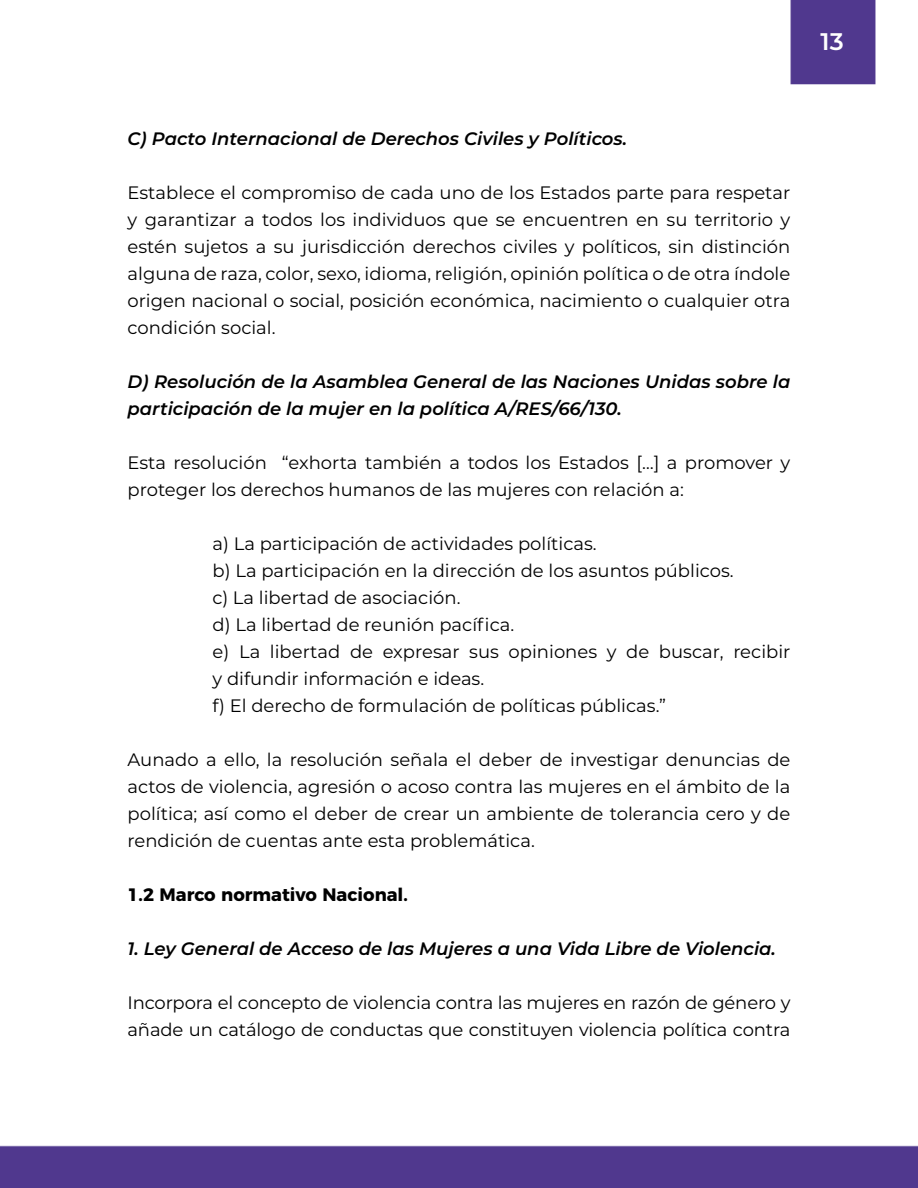
<style>
.page{position:relative;width:918px;height:1188px;background:#fff}
.page>*{position:absolute;margin:0;border:0;box-sizing:border-box;transform-origin:0 0}
.t1{font:600 24px "Montserrat";color:#fff}
.t2{font:18px/27px "Montserrat";color:#000}
.t3{font:italic 600 18px/27px "Montserrat";color:#000}
.t4{font:700 18px "Montserrat";color:#000}
</style>
<div class="page">
<img style="left:0;top:0;width:918px;height:1188px">
<h1 class="t1" style="left:821px;top:24px;width:25px">13</h1>
<p class="t3" style="left:128px;top:124px;width:501px">C) Pacto Internacional de Derechos Civiles y Políticos.</p>
<p class="t2" style="left:128px;top:178px;width:664px;text-align:justify">Establece el compromiso de cada uno de los Estados parte para respetar y garantizar a todos los individuos que se encuentren en su territorio y estén sujetos a su jurisdicción derechos civiles y políticos, sin distinción alguna de raza, color, sexo, idioma, religión, opinión política o de otra índole origen nacional o social, posición económica, nacimiento o cualquier otra condición social.</p>
<p class="t3" style="left:128px;top:367px;width:664px">D) Resolución de la Asamblea General de las Naciones Unidas sobre la participación de la mujer en la política A/RES/66/130.</p>
<p class="t2" style="left:128px;top:448px;width:664px">Esta resolución “exhorta también a todos los Estados […] a promover y proteger los derechos humanos de las mujeres con relación a:</p>
<p class="t2" style="left:213px;top:529px;width:579px">a) La participación de actividades políticas.<br>b) La participación en la dirección de los asuntos públicos.<br>c) La libertad de asociación.<br>d) La libertad de reunión pacífica.<br>e) La libertad de expresar sus opiniones y de buscar, recibir y difundir información e ideas.<br>f) El derecho de formulación de políticas públicas.”</p>
<p class="t2" style="left:128px;top:745px;width:664px;text-align:justify">Aunado a ello, la resolución señala el deber de investigar denuncias de actos de violencia, agresión o acoso contra las mujeres en el ámbito de la política; así como el deber de crear un ambiente de tolerancia cero y de rendición de cuentas ante esta problemática.</p>
<p class="t4" style="left:128px;top:880px;width:282px">1.2 Marco normativo Nacional.</p>
<p class="t3" style="left:128px;top:934px;width:650px">1. Ley General de Acceso de las Mujeres a una Vida Libre de Violencia.</p>
<p class="t2" style="left:128px;top:988px;width:664px">Incorpora el concepto de violencia contra las mujeres en razón de género y añade un catálogo de conductas que constituyen violencia política contra</p>
</div>
